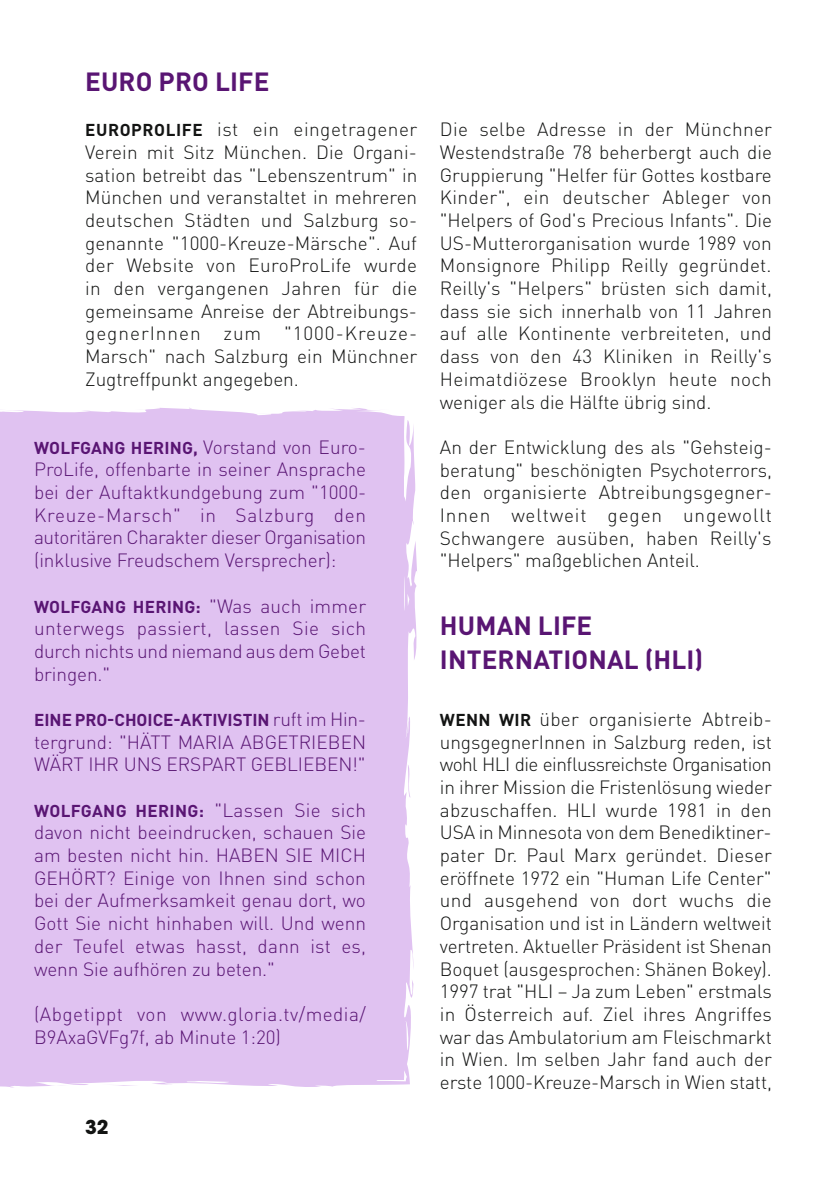
<style>
.page{position:relative;width:840px;height:1191px;background:#fff}
.page>*{position:absolute;margin:0;border:0;box-sizing:border-box;transform-origin:0 0}
.t1{font:700 26px/34px "DIN Pro";letter-spacing:.005em;color:#591573}
.t2{font:300 19px/22.6px "DIN Pro";letter-spacing:-.005em;color:#131413;text-align:justify}
.t3{font:300 19px/22.6px "DIN Pro";letter-spacing:-.005em;color:#591573;text-align:justify}
.t4{font:300 19px/22.6px "DIN Pro";letter-spacing:.025em;color:#591573}
.t5{font:700 19px "ITC Avant Garde Pro";color:#131413}
.t6{font:700 17px "DIN Pro";letter-spacing:.005em;color:#591573}
.s1{font-weight:700;font-size:17px}
.s2{font-weight:300;font-size:19px}
</style>
<div class="page">
<div style="left:0;top:408px;width:417px;height:680px;background:#e0c2f1"></div>
<svg style="left:56px;top:1085px;width:13px;height:1px"></svg>
<svg style="left:406px;top:764px;width:5px;height:36px"></svg>
<svg style="left:102px;top:1084px;width:37px;height:2px"></svg>
<h1 class="t1" style="left:85px;top:63px;width:185px">EURO PRO LIFE</h1>
<p class="t2" style="left:85px;top:117px;width:333px"><span class="s1">EUROPROLIFE</span> ist ein eingetragener Verein mit Sitz München. Die Organi&shy;sation betreibt das "Lebenszentrum" in München und veranstaltet in mehreren deutschen Städten und Salzburg so&shy;genannte "1000-Kreuze-Märsche". Auf der Website von EuroProLife wurde in den vergangenen Jahren für die gemeinsame Anreise der Abtreibungs&shy;gegnerInnen zum "1000-Kreuze-Marsch" nach Salzburg ein Münchner Zugtreffpunkt angegeben.</p>
<p class="t2" style="left:439px;top:117px;width:333px">Die selbe Adresse in der Münchner Westendstraße 78 beherbergt auch die Gruppierung "Helfer für Gottes kostbare Kinder", ein deutscher Ableger von "Helpers of God's Precious Infants". Die US-Mutterorganisation wurde 1989 von Monsignore Philipp Reilly gegründet.<br>Reilly's "Helpers" brüsten sich damit, dass sie sich innerhalb von 11 Jahren auf alle Kontinente verbreiteten, und dass von den 43 Kliniken in Reilly's Heimatdiözese Brooklyn heute noch weniger als die Hälfte übrig sind.</p>
<p class="t2" style="left:439px;top:435px;width:333px">An der Entwicklung des als "Gehsteig&shy;beratung" beschönigten Psychoterrors, den organisierte Abtreibungsgegner-Innen weltweit gegen ungewollt Schwangere ausüben, haben Reilly's "Helpers" maßgeblichen Anteil.</p>
<p class="t3" style="left:34px;top:435px;width:333px"><span class="s1">WOLFGANG HERING,</span> Vorstand von Euro-ProLife, offenbarte in seiner Ansprache bei der Auftaktkundgebung zum "1000- Kreuze-Marsch" in Salzburg den autoritären Charakter dieser Organisation (inklusive Freudschem Versprecher):</p>
<p class="t6" style="left:34px;top:595px;width:333px">WOLFGANG HERING: <span class="s2">"Was auch immer</span></p>
<p class="t3" style="left:34px;top:616px;width:333px">unterwegs passiert, lassen Sie sich durch nichts und niemand aus dem Gebet bringen."</p>
<p class="t6" style="left:34px;top:708px;width:333px">EINE PRO-CHOICE-AKTIVISTIN <span class="s2">ruft im Hin-</span></p>
<p class="t3" style="left:34px;top:729px;width:333px">tergrund: "HÄTT MARIA ABGETRIEBEN<br>WÄRT IHR UNS ERSPART GEBLIEBEN!"</p>
<p class="t6" style="left:34px;top:799px;width:333px">WOLFGANG HERING: <span class="s2">"Lassen Sie sich</span></p>
<p class="t3" style="left:34px;top:820px;width:333px">davon nicht beeindrucken, schauen Sie am besten nicht hin. HABEN SIE MICH GEHÖRT? Einige von Ihnen sind schon bei der Aufmerksamkeit genau dort, wo Gott Sie nicht hinhaben will. Und wenn der Teufel etwas hasst, dann ist es, wenn Sie aufhören zu beten."</p>
<p class="t4" style="left:34px;top:1002px;width:333px">(Abgetippt von www.gloria.tv/media/<br>B9AxaGVFg7f, ab Minute 1:20)</p>
<h1 class="t1" style="left:439px;top:608px;width:264px">HUMAN LIFE<br>INTERNATIONAL (HLI)</h1>
<p class="t2" style="left:439px;top:707px;width:333px"><span class="s1">WENN WIR</span> über organisierte Abtreib&shy;ungsgegnerInnen in Salzburg reden, ist wohl HLI die einflussreichste Organisation in ihrer Mission die Fristenlösung wieder abzuschaffen. HLI wurde 1981 in den USA in Minnesota von dem Benediktiner&shy;pater Dr. Paul Marx geründet. Dieser eröffnete 1972 ein "Human Life Center" und ausgehend von dort wuchs die Organisation und ist in Ländern weltweit vertreten. Aktueller Präsident ist Shenan Boquet (ausgesprochen: Shänen Bokey).<br>1997 trat "HLI – Ja zum Leben" erstmals in Österreich auf. Ziel ihres Angriffes war das Ambulatorium am Fleischmarkt in Wien. Im selben Jahr fand auch der erste 1000-Kreuze-Marsch in Wien statt,</p>
<p class="t5" style="left:85px;top:1114px;width:25px">32</p>
</div>
